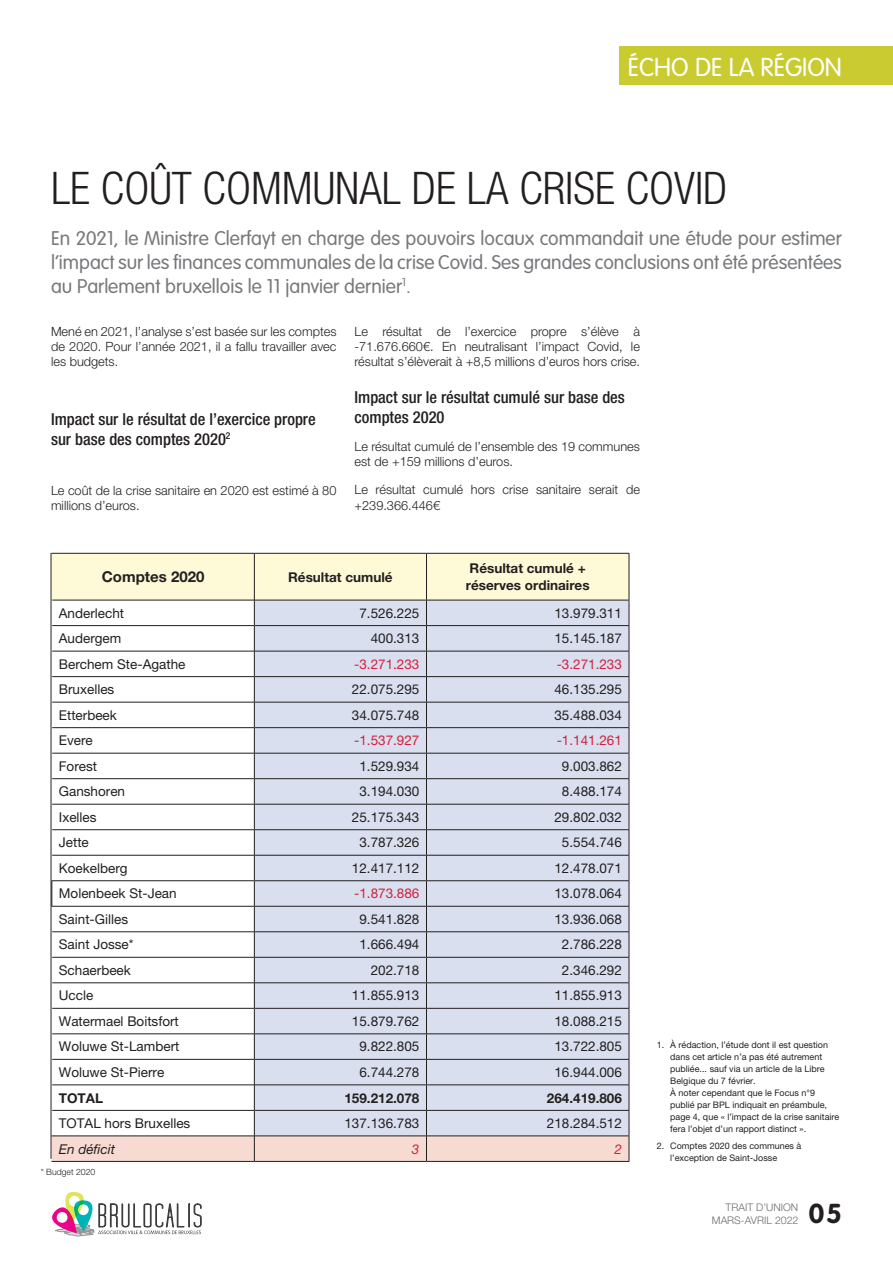
<style>
.page{position:relative;width:893px;height:1263px;background:#fff}
.page>*{position:absolute;margin:0;border:0;box-sizing:border-box;transform-origin:0 0}
.Article_Titre{font:300 condensed 45px "Helvetica Neue LT Pro";color:#231f20}
.t1{font:700 27px "VAG Rounded";color:#231f20}
.t2{font:300 25.5px "VAG Rounded";color:#fff}
.Article_chapeau{font:300 19.5px/24px "VAG Rounded";color:#76787b;text-align:justify}
.Article_Intertitre_2{font:500 condensed 16.5px/19.8px "Helvetica Neue LT Pro";color:#231f20}
.Tableau{font:700 15px "Helvetica Neue LT Pro";color:#231f20}
.Tableau-2{font:13.5px "Helvetica Neue LT Pro";color:#231f20}
.Tableau-3{font:700 13.5px "Helvetica Neue LT Pro";color:#231f20}
.Tableau-4{font:13.5px "Helvetica Neue LT Pro";color:#d1213e}
.Tableau-5{font:italic 13.5px "Helvetica Neue LT Pro";color:#231f20}
.Tableau-6{font:italic 13.5px "Helvetica Neue LT Pro";color:#d1213e}
.Article_Texte{font:300 12.75px/15.3px "Helvetica Neue LT Pro";color:#231f20}
.t3{font:300 10.5px/12.6px "Helvetica Neue LT Pro";color:#6c6d70;text-align:right}
.t4{font:9px/12px "Helvetica Neue LT Pro";color:#231f20}
.Titre_Graphique{font:300 8.7px "Helvetica Neue LT Pro";color:#231f20}
</style>
<div class="page">
<hr style="left:255px;top:1161px;width:171px;height:1px;background:#231f20">
<hr style="left:426px;top:1161px;width:203px;height:1px;background:#231f20">
<hr style="left:51px;top:1161px;width:204px;height:1px;background:#231f20">
<svg style="left:51px;top:553px;width:579px;height:608px"></svg>
<hr style="left:51px;top:553px;width:1px;height:606px;background:#231f20">
<svg style="left:52px;top:1192px;width:150px;height:44px"></svg>
<div style="left:619px;top:47px;width:274px;height:38px;background:#c9cb31"></div>
<h3 class="t2" style="left:628px;top:52px;width:216px">ÉCHO DE LA RÉGION</h3>
<p class="Article_Titre" style="left:51px;top:162px;width:678px">LE COÛT COMMUNAL DE LA CRISE COVID</p>
<p class="Article_chapeau" style="left:51px;top:226px;width:792px">En 2021, le Ministre Clerfayt en charge des pouvoirs locaux commandait une étude pour estimer l’impact sur les finances communales de la crise Covid. Ses grandes conclusions ont été présentées au Parlement bruxellois le 11 janvier dernier<sup>1</sup>.</p>
<p class="Article_Texte" style="left:51px;top:323px;width:287px;text-align:justify">Mené en 2021, l’analyse s’est basée sur les comptes de 2020. Pour l’année 2021, il a fallu travailler avec les budgets.</p>
<p class="Article_Intertitre_2" style="left:51px;top:409px;width:266px">Impact sur le résultat de l’exercice propre sur base des comptes 2020<sup>2</sup></p>
<p class="Article_Texte" style="left:51px;top:482px;width:287px">Le coût de la crise sanitaire en 2020 est estimé à 80 millions d’euros.</p>
<p class="Article_Texte" style="left:354px;top:323px;width:287px;text-align:justify">Le résultat de l’exercice propre s’élève à -71.676.660€. En neutralisant l’impact Covid, le résultat s’élèverait à +8,5 millions d’euros hors crise.</p>
<p class="Article_Intertitre_2" style="left:354px;top:387px;width:272px">Impact sur le résultat cumulé sur base des comptes 2020</p>
<p class="Article_Texte" style="left:354px;top:439px;width:287px">Le résultat cumulé de l’ensemble des 19 communes est de +159 millions d’euros.</p>
<p class="Article_Texte" style="left:354px;top:482px;width:287px">Le résultat cumulé hors crise sanitaire serait de +239.366.446€</p>
<p class="Tableau" style="left:102px;top:567px;width:104px">Comptes 2020</p>
<p class="Tableau-3" style="left:288px;top:568px;width:106px">Résultat cumulé</p>
<p class="Tableau-3" style="left:470px;top:559px;width:118px">Résultat cumulé +</p>
<p class="Tableau-3" style="left:466px;top:577px;width:125px">réserves ordinaires</p>
<p class="Tableau-2" style="left:59px;top:605px;width:67px">Anderlecht</p>
<p class="Tableau-2" style="left:359px;top:605px;width:62px">7.526.225</p>
<p class="Tableau-2" style="left:554px;top:605px;width:69px">13.979.311</p>
<p class="Tableau-2" style="left:59px;top:630px;width:64px">Audergem</p>
<p class="Tableau-2" style="left:371px;top:630px;width:50px">400.313</p>
<p class="Tableau-2" style="left:554px;top:630px;width:69px">15.145.187</p>
<p class="Tableau-2" style="left:59px;top:656px;width:128px">Berchem Ste-Agathe</p>
<p class="Tableau-4" style="left:354px;top:656px;width:67px">-3.271.233</p>
<p class="Tableau-4" style="left:557px;top:656px;width:67px">-3.271.233</p>
<p class="Tableau-2" style="left:59px;top:681px;width:57px">Bruxelles</p>
<p class="Tableau-2" style="left:352px;top:681px;width:69px">22.075.295</p>
<p class="Tableau-2" style="left:554px;top:681px;width:69px">46.135.295</p>
<p class="Tableau-2" style="left:59px;top:707px;width:60px">Etterbeek</p>
<p class="Tableau-2" style="left:352px;top:707px;width:69px">34.075.748</p>
<p class="Tableau-2" style="left:554px;top:707px;width:69px">35.488.034</p>
<p class="Tableau-2" style="left:59px;top:732px;width:35px">Evere</p>
<p class="Tableau-4" style="left:354px;top:732px;width:67px">-1.537.927</p>
<p class="Tableau-4" style="left:557px;top:732px;width:67px">-1.141.261</p>
<p class="Tableau-2" style="left:59px;top:758px;width:40px">Forest</p>
<p class="Tableau-2" style="left:359px;top:758px;width:62px">1.529.934</p>
<p class="Tableau-2" style="left:562px;top:758px;width:62px">9.003.862</p>
<p class="Tableau-2" style="left:59px;top:783px;width:68px">Ganshoren</p>
<p class="Tableau-2" style="left:359px;top:783px;width:62px">3.194.030</p>
<p class="Tableau-2" style="left:562px;top:783px;width:62px">8.488.174</p>
<p class="Tableau-2" style="left:59px;top:809px;width:39px">Ixelles</p>
<p class="Tableau-2" style="left:352px;top:809px;width:69px">25.175.343</p>
<p class="Tableau-2" style="left:554px;top:809px;width:69px">29.802.032</p>
<p class="Tableau-2" style="left:59px;top:834px;width:32px">Jette</p>
<p class="Tableau-2" style="left:359px;top:834px;width:62px">3.787.326</p>
<p class="Tableau-2" style="left:562px;top:834px;width:62px">5.554.746</p>
<p class="Tableau-2" style="left:59px;top:860px;width:70px">Koekelberg</p>
<p class="Tableau-2" style="left:352px;top:860px;width:69px">12.417.112</p>
<p class="Tableau-2" style="left:554px;top:860px;width:69px">12.478.071</p>
<p class="Tableau-2" style="left:59px;top:885px;width:119px">Molenbeek St-Jean</p>
<p class="Tableau-4" style="left:354px;top:885px;width:67px">-1.873.886</p>
<p class="Tableau-2" style="left:554px;top:885px;width:69px">13.078.064</p>
<p class="Tableau-2" style="left:59px;top:911px;width:71px">Saint-Gilles</p>
<p class="Tableau-2" style="left:359px;top:911px;width:62px">9.541.828</p>
<p class="Tableau-2" style="left:554px;top:911px;width:69px">13.936.068</p>
<p class="Tableau-2" style="left:59px;top:936px;width:76px">Saint Josse*</p>
<p class="Tableau-2" style="left:359px;top:936px;width:62px">1.666.494</p>
<p class="Tableau-2" style="left:562px;top:936px;width:62px">2.786.228</p>
<p class="Tableau-2" style="left:59px;top:962px;width:74px">Schaerbeek</p>
<p class="Tableau-2" style="left:371px;top:962px;width:50px">202.718</p>
<p class="Tableau-2" style="left:562px;top:962px;width:62px">2.346.292</p>
<p class="Tableau-2" style="left:59px;top:987px;width:36px">Uccle</p>
<p class="Tableau-2" style="left:352px;top:987px;width:69px">11.855.913</p>
<p class="Tableau-2" style="left:554px;top:987px;width:69px">11.855.913</p>
<p class="Tableau-2" style="left:59px;top:1013px;width:122px">Watermael Boitsfort</p>
<p class="Tableau-2" style="left:352px;top:1013px;width:69px">15.879.762</p>
<p class="Tableau-2" style="left:554px;top:1013px;width:69px">18.088.215</p>
<p class="Tableau-2" style="left:59px;top:1038px;width:122px">Woluwe St-Lambert</p>
<p class="Tableau-2" style="left:359px;top:1038px;width:62px">9.822.805</p>
<p class="Tableau-2" style="left:554px;top:1038px;width:69px">13.722.805</p>
<p class="Tableau-2" style="left:59px;top:1064px;width:107px">Woluwe St-Pierre</p>
<p class="Tableau-2" style="left:359px;top:1064px;width:62px">6.744.278</p>
<p class="Tableau-2" style="left:554px;top:1064px;width:69px">16.944.006</p>
<p class="Tableau-3" style="left:59px;top:1089px;width:46px">TOTAL</p>
<p class="Tableau-3" style="left:344px;top:1089px;width:77px">159.212.078</p>
<p class="Tableau-3" style="left:547px;top:1089px;width:77px">264.419.806</p>
<p class="Tableau-2" style="left:59px;top:1115px;width:133px">TOTAL hors Bruxelles</p>
<p class="Tableau-2" style="left:344px;top:1115px;width:77px">137.136.783</p>
<p class="Tableau-2" style="left:547px;top:1115px;width:77px">218.284.512</p>
<p class="Tableau-5" style="left:59px;top:1140px;width:58px">En déficit</p>
<p class="Tableau-6" style="left:412px;top:1140px;width:9px">3</p>
<p class="Tableau-6" style="left:614px;top:1140px;width:9px">2</p>
<p class="Titre_Graphique" style="left:41px;top:1166px;width:56px">* Budget 2020</p>
<p class="t4" style="left:670px;top:1039px;width:171px;text-indent:-14px">1. À rédaction, l’étude dont il est question dans cet article n’a pas été autrement publiée... sauf via un article de la Libre Belgique du 7 février.<br>À noter cependant que le Focus n°9 publié par BPL indiquait en préambule, page 4, que « l’impact de la crise sanitaire fera l’objet d’un rapport distinct ».</p>
<p class="t4" style="left:670px;top:1139px;width:133px;text-indent:-14px">2. Comptes 2020 des communes à l’exception de Saint-Josse</p>
<p class="t3" style="left:712px;top:1201px;width:88px">TRAIT D’UNION<br>MARS-AVRIL 2022</p>
<h2 class="t1" style="left:809px;top:1198px;width:35px">05</h2>
</div>
